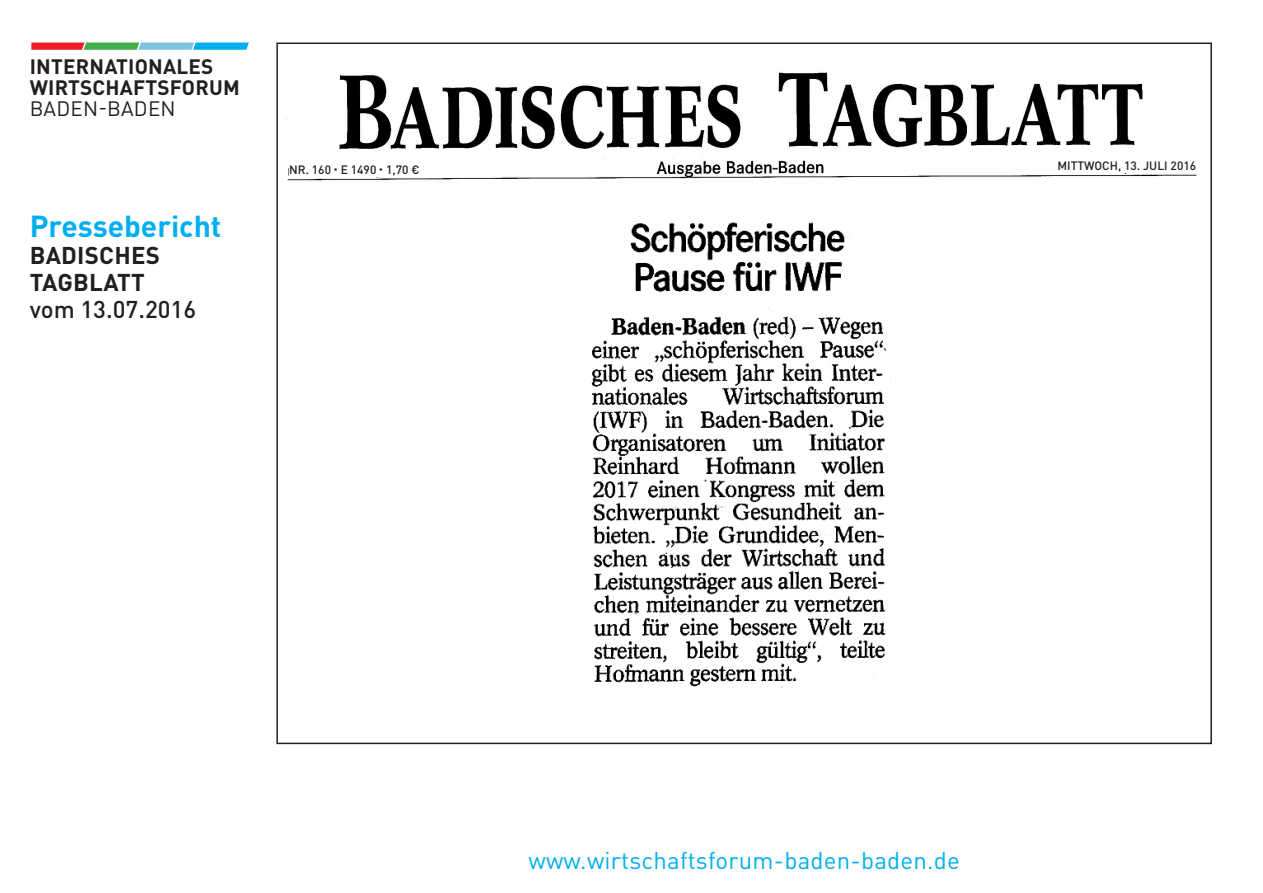
<style>
.page{position:relative;width:1263px;height:893px;background:#fff}
.page>*{position:absolute;margin:0;border:0;box-sizing:border-box;transform-origin:0 0}
.t1{font:700 30px "DINOT";color:#00aeef}
.t2{font:24px "DINOT";letter-spacing:.01em;color:#00aeef}
.t3{font:700 24px/27px "DINOT";letter-spacing:.01em;color:#231f20}
.t4{font:500 24px "DINOT";color:#231f20}
.t5{font:700 20.7px/20.7px "DINOT";letter-spacing:.01em;color:#231f20}
.t6{font:20.7px "DINOT";letter-spacing:.01em;color:#231f20}
.t7{font:500 12px "DINOT";color:#231f20}
.s1{font-size:7.5px}
</style>
<div class="page">
<svg style="left:31px;top:43px;width:218px;height:7px;background:#739696"></svg>
<img style="left:286px;top:72px;width:911px;height:109px">
<img style="left:591px;top:222px;width:300px;height:466px">
<div style="left:1018px;top:161px;width:178px;height:12px;background:#fff"></div>
<div style="left:289px;top:165px;width:178px;height:12px;background:#fff"></div>
<h3 class="t5" style="left:30px;top:56px;width:212px">INTERNATIONALES<br>WIRTSCHAFTSFORUM</h3>
<h3 class="t6" style="left:30px;top:95px;width:147px">BADEN-BADEN</h3>
<h1 class="t1" style="left:30px;top:206px;width:193px">Pressebericht</h1>
<h2 class="t3" style="left:30px;top:241px;width:132px">BADISCHES<br>TAGBLATT</h2>
<h2 class="t4" style="left:30px;top:294px;width:168px">vom 13.07.2016</h2>
<p class="t7" style="left:289px;top:162px;width:132px">NR. 160 <span class="s1">•</span> E 1490 <span class="s1">•</span> 1,70 €</p>
<p class="t7" style="left:1057px;top:158px;width:140px">MITTWOCH, 13. JULI 2016</p>
<h2 class="t2" style="left:528px;top:845px;width:433px">www.wirtschaftsforum-baden-baden.de</h2>
</div>
